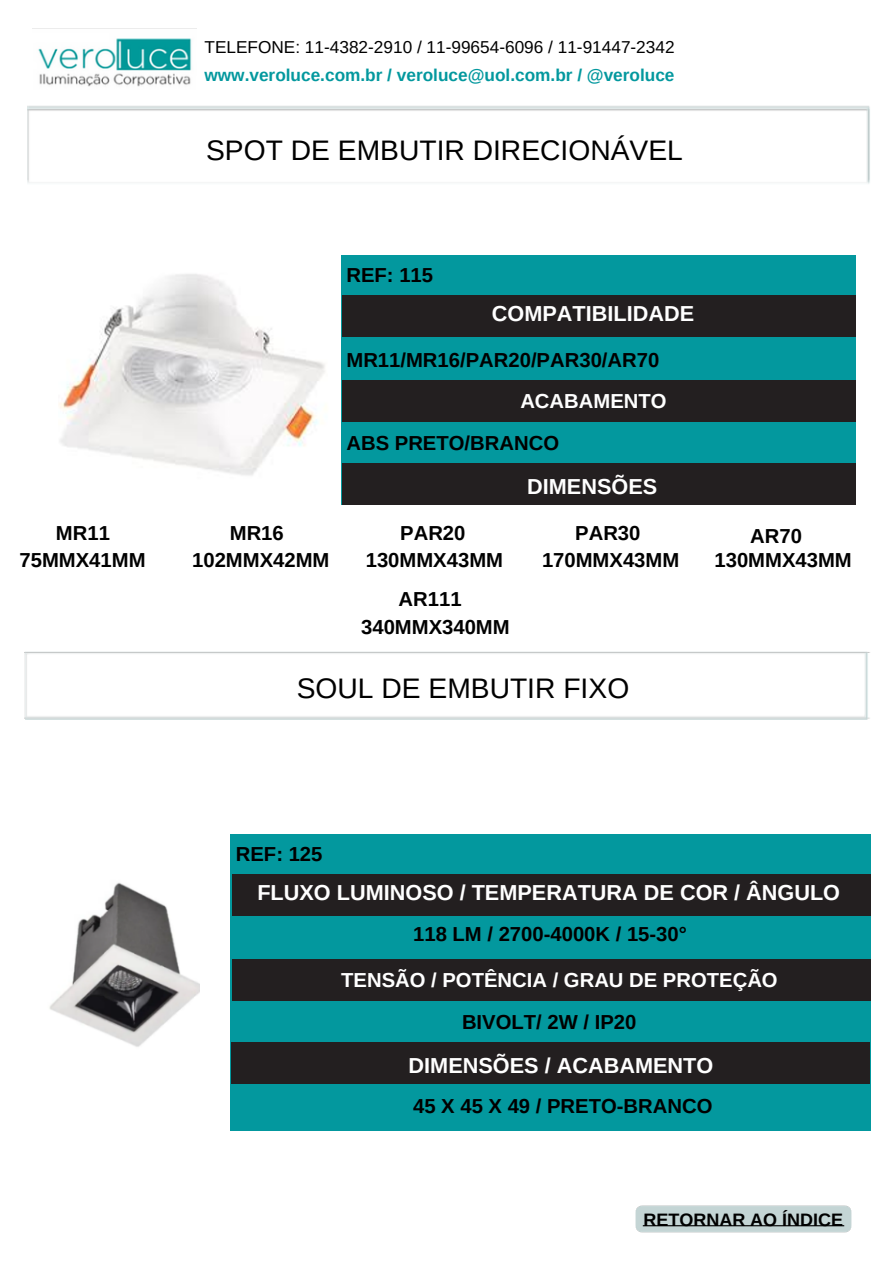
<style>
.page{position:relative;width:894px;height:1264px;background:#fff}
.page>*{position:absolute;margin:0;border:0;box-sizing:border-box;transform-origin:0 0}
.t1{font:28.2px "Arimo";color:#000}
.t2{font:700 21.6px "Arimo";color:#fff}
.t3{font:700 20.25px "Arimo";color:#000}
.t4{font:700 20.25px "Arimo";color:#fff}
.t5{font:700 18px "Arimo";color:#000}
.t6{font:17.25px "Arimo";color:#000}
.t7{font:700 17.25px "Arimo";color:#03989e}
</style>
<div class="page">
<img style="left:33px;top:28px;width:163px;height:59px">
<img style="left:27px;top:106px;width:843px;height:78px">
<img style="left:26px;top:651px;width:842px;height:69px">
<img style="left:635px;top:1205px;width:217px;height:28px">
<div style="left:341px;top:255px;width:514px;height:250px;background:#03989e"></div>
<div style="left:342px;top:380px;width:513px;height:42px;background:#231f20"></div>
<div style="left:342px;top:463px;width:513px;height:42px;background:#231f20"></div>
<div style="left:342px;top:294px;width:513px;height:42px;background:#231f20"></div>
<div style="left:230px;top:834px;width:640px;height:249px;background:#03989e"></div>
<div style="left:232px;top:959px;width:638px;height:42px;background:#231f20"></div>
<div style="left:231px;top:1041px;width:638px;height:42px;background:#231f20"></div>
<div style="left:232px;top:873px;width:638px;height:42px;background:#231f20"></div>
<div style="left:230px;top:1083px;width:640px;height:46px;background:#03989e"></div>
<img style="left:49px;top:882px;width:151px;height:165px">
<img style="left:59px;top:274px;width:266px;height:202px">
<h2 class="t3" style="left:56px;top:521px;width:55px">MR11</h2>
<h2 class="t3" style="left:20px;top:549px;width:127px">75MMX41MM</h2>
<h2 class="t6" style="left:204px;top:38px;width:471px">TELEFONE: 11-4382-2910 / 11-99654-6096 / 11-91447-2342</h2>
<h2 class="t7" style="left:204px;top:66px;width:471px">www.veroluce.com.br / veroluce@uol.com.br / @veroluce</h2>
<h2 class="t1" style="left:206px;top:134px;width:478px">SPOT DE EMBUTIR DIRECIONÁVEL</h2>
<h2 class="t3" style="left:346px;top:263px;width:88px">REF: 115</h2>
<h2 class="t2" style="left:492px;top:301px;width:204px">COMPATIBILIDADE</h2>
<h2 class="t3" style="left:346px;top:348px;width:314px">MR11/MR16/PAR20/PAR30/AR70</h2>
<h2 class="t4" style="left:520px;top:389px;width:148px">ACABAMENTO</h2>
<h2 class="t3" style="left:346px;top:431px;width:214px">ABS PRETO/BRANCO</h2>
<h2 class="t2" style="left:527px;top:474px;width:131px">DIMENSÕES</h2>
<h2 class="t3" style="left:230px;top:521px;width:55px">MR16</h2>
<h2 class="t3" style="left:400px;top:521px;width:67px">PAR20</h2>
<h2 class="t3" style="left:575px;top:521px;width:67px">PAR30</h2>
<h2 class="t3" style="left:750px;top:525px;width:53px">AR70</h2>
<h2 class="t3" style="left:192px;top:549px;width:139px">102MMX42MM</h2>
<p class="t3" style="left:365px;top:549px;width:139px">130MMX43MM</p>
<p class="t3" style="left:542px;top:549px;width:139px">170MMX43MM</p>
<h1 class="t3" style="left:714px;top:549px;width:139px">130MMX43MM</h1>
<h2 class="t3" style="left:398px;top:588px;width:64px">AR111</h2>
<h3 class="t3" style="left:361px;top:616px;width:150px">340MMX340MM</h3>
<h2 class="t1" style="left:296px;top:672px;width:334px">SOUL DE EMBUTIR FIXO</h2>
<p class="t3" style="left:236px;top:842px;width:88px">REF: 125</p>
<h2 class="t2" style="left:257px;top:880px;width:584px">FLUXO LUMINOSO / TEMPERATURA DE COR / ÂNGULO</h2>
<h2 class="t3" style="left:413px;top:922px;width:275px">118 LM / 2700-4000K / 15-30°</h2>
<h2 class="t4" style="left:341px;top:968px;width:438px">TENSÃO / POTÊNCIA / GRAU DE PROTEÇÃO</h2>
<h2 class="t3" style="left:462px;top:1010px;width:176px">BIVOLT/ 2W / IP20</h2>
<h2 class="t2" style="left:408px;top:1053px;width:306px">DIMENSÕES / ACABAMENTO</h2>
<h2 class="t3" style="left:413px;top:1094px;width:301px">45 X 45 X 49 / PRETO-BRANCO</h2>
<h2 class="t5" style="left:643px;top:1209px;width:201px">RETORNAR AO ÍNDICE</h2>
</div>
